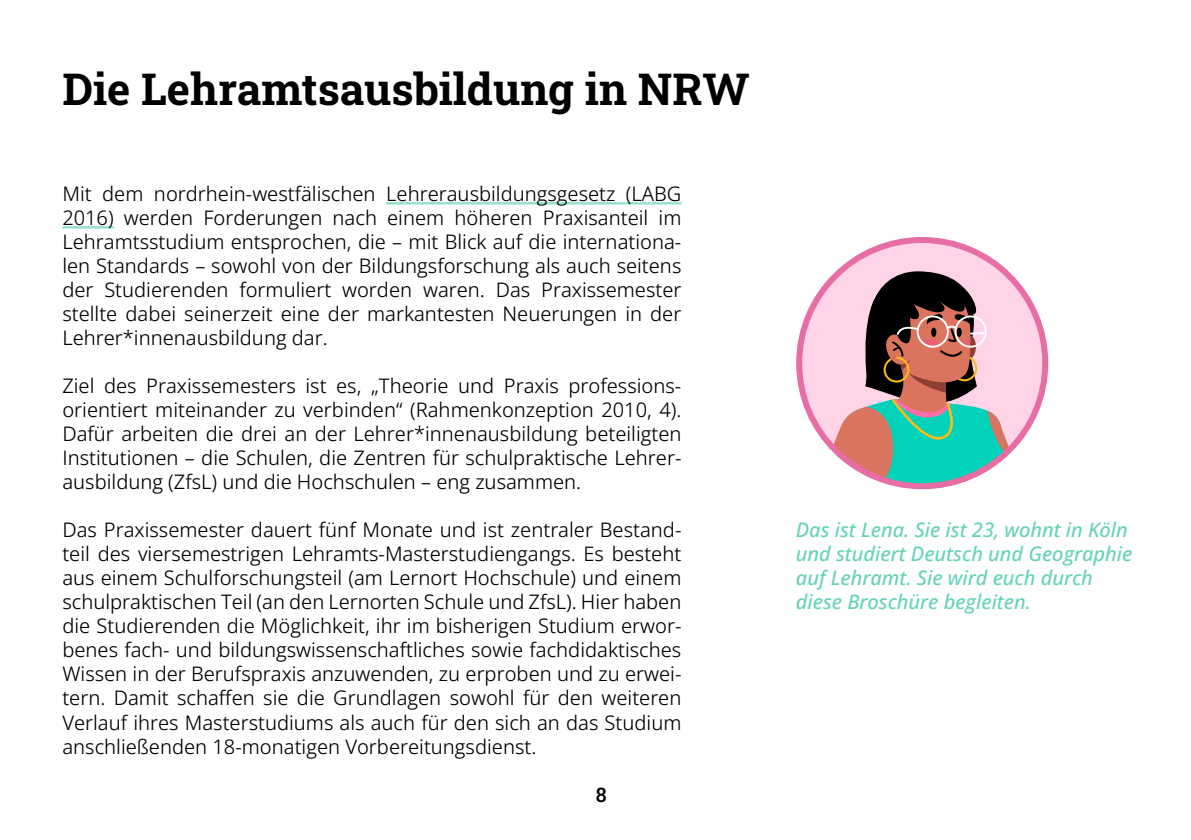
<style>
.page{position:relative;width:1191px;height:840px;background:#fff}
.page>*{position:absolute;margin:0;border:0;box-sizing:border-box;transform-origin:0 0}
.t1{font:44px "Roboto Slab";color:#000}
.t2{font:20px/24px "Open Sans";color:#000;text-align:justify}
.t3{font:italic 20px/24px "Open Sans";color:#64d2b9}
.t4{font:20px "Roboto Slab";color:#000}
</style>
<div class="page">
<hr style="left:386px;top:202px;width:295px;height:2px;background:#93e0ce">
<hr style="left:62px;top:226px;width:52px;height:2px;background:#93e0ce">
<svg style="left:799px;top:240px;width:246px;height:246px;background:#fbc5dc"></svg>
<svg style="left:799px;top:263px;width:246px;height:223px;background:#b5aaab"></svg>
<div style="left:796px;top:237px;width:252px;height:252px;border:6px solid #e66ea5;border-radius:50%"></div>
<h1 class="t1" style="left:62px;top:59px;width:689px">Die Lehramtsausbildung in NRW</h1>
<p class="t2" style="left:62px;top:181px;width:620px">Mit dem nordrhein-westfälischen Lehrerausbildungsgesetz (LABG 2016) werden Forderungen nach einem höheren Praxisanteil im Lehramtsstudium entsprochen, die – mit Blick auf die internationa&shy;len Standards – sowohl von der Bildungsforschung als auch seitens der Studierenden formuliert worden waren. Das Praxissemester stellte dabei seinerzeit eine der markantesten Neuerungen in der Lehrer*innenausbildung dar.</p>
<p class="t2" style="left:62px;top:373px;width:620px">Ziel des Praxissemesters ist es, „Theorie und Praxis professions&shy;orientiert miteinander zu verbinden“ (Rahmenkonzeption 2010, 4).<br>Dafü r arbeiten die drei an der Lehrer*innenausbildung beteiligten Institutionen – die Schulen, die Zentren fü r schulpraktische Lehrer&shy;ausbildung (ZfsL) und die Hochschulen – eng zusammen.</p>
<p class="t2" style="left:62px;top:517px;width:620px">Das Praxissemester dauert fü nf Monate und ist zentraler Bestand&shy;teil des viersemestrigen Lehramts-Masterstudiengangs. Es besteht aus einem Schulforschungsteil (am Lernort Hochschule) und einem schulpraktischen Teil (an den Lernorten Schule und ZfsL). Hier haben die Studierenden die Möglichkeit, ihr im bisherigen Studium erwor&shy;benes fach- und bildungswissenschaftliches sowie fachdidaktisches Wissen in der Berufspraxis anzuwenden, zu erproben und zu erwei&shy;tern. Damit schaffen sie die Grundlagen sowohl fü r den weiteren Verlauf ihres Masterstudiums als auch fü r den sich an das Studium anschließenden 18-monatigen Vorbereitungsdienst.</p>
<p class="t3" style="left:796px;top:517px;width:338px">Das ist Lena. Sie ist 23, wohnt in Köln und studiert Deutsch und Geographie auf Lehramt. Sie wird euch durch diese Broschüre begleiten.</p>
<p class="t4" style="left:595px;top:780px;width:12px">8</p>
</div>
